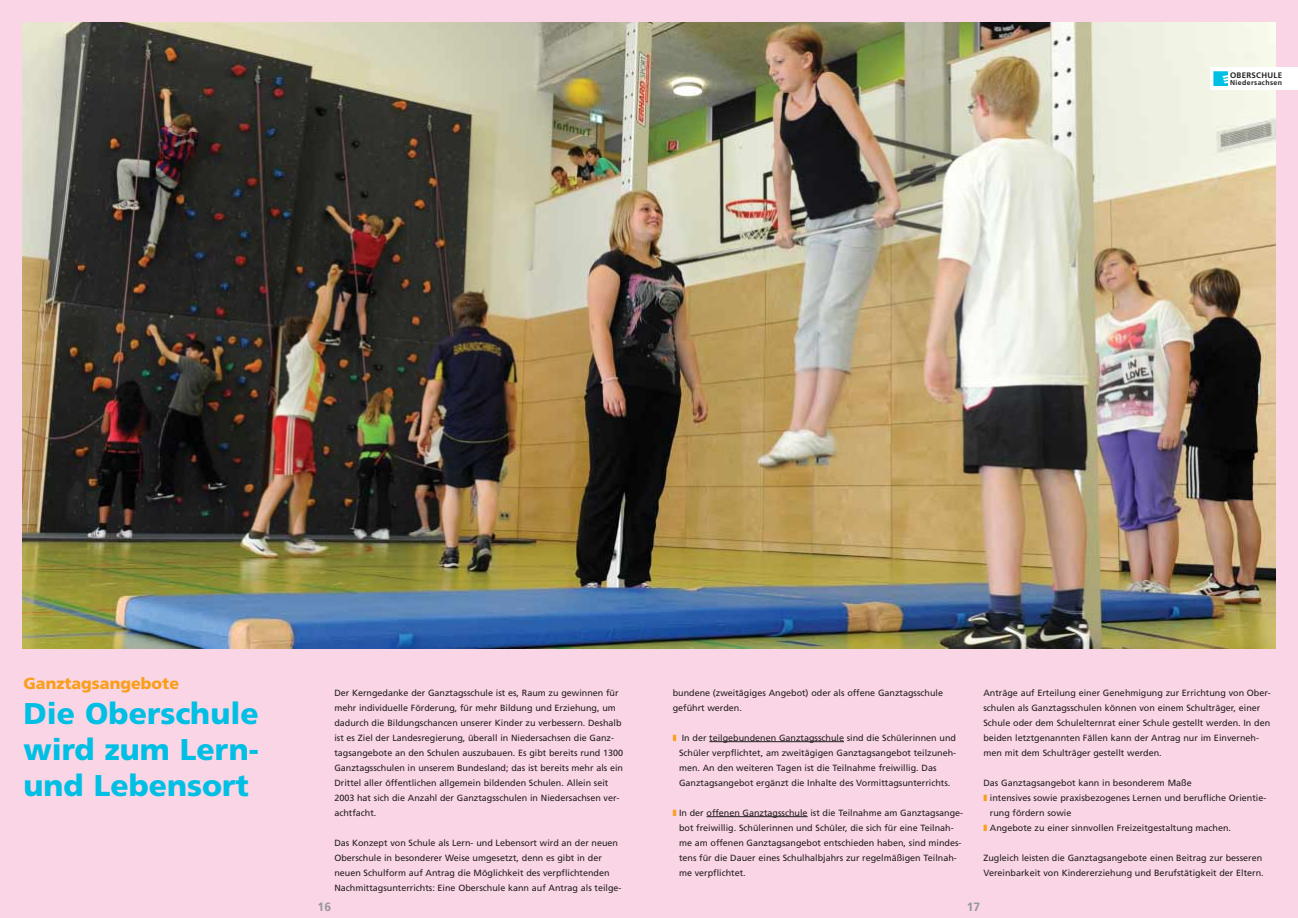
<style>
.page{position:relative;width:1298px;height:918px;background:#fad5e5}
.page>*{position:absolute;margin:0;border:0;box-sizing:border-box;transform-origin:0 0}
.t1{font:900 30px/36px "Frutiger";color:#00bfe4;text-align:justify}
.t2{font:900 16px "Frutiger";color:#f99f1b}
.t3{font:700 12px "Frutiger";color:#939598}
.t4{font:9px/15px "Frutiger";color:#231f20}
.t5{font:700 8px "Frutiger";letter-spacing:.035em;color:#231f20}
.t6{font:700 7px "Frutiger";letter-spacing:.055em;color:#231f20}
.s1{color:#f99f1b}
</style>
<div class="page">
<hr style="left:709px;top:741px;width:135px;height:1px;background:#231f20">
<hr style="left:715px;top:816px;width:93px;height:1px;background:#231f20">
<img style="left:23px;top:22px;width:1252px;height:626px">
<div style="left:1210px;top:68px;width:88px;height:22px;background:#fff"></div>
<svg style="left:1213px;top:72px;width:14px;height:14px"></svg>
<p class="t5" style="left:1230px;top:72px;width:54px">OBERSCHULE</p>
<p class="t6" style="left:1230px;top:80px;width:54px">Niedersachsen</p>
<h2 class="t2" style="left:24px;top:677px;width:157px">Ganztagsangebote</h2>
<h1 class="t1" style="left:24px;top:698px;width:237px">Die Oberschule wird zum Lern&shy;und Lebensort</h1>
<p class="t4" style="left:334px;top:686px;width:290px">Der Kerngedanke der Ganztagsschule ist es, Raum zu gewinnen für mehr individuelle Förderung, für mehr Bildung und Erziehung, um dadurch die Bildungschancen unserer Kinder zu verbessern. Deshalb ist es Ziel der Landesregierung, überall in Niedersachsen die Ganz&shy;tagsangebote an den Schulen auszubauen. Es gibt bereits rund 1300<br>Ganztagsschulen in unserem Bundesland; das ist bereits mehr als ein Drittel aller öffentlichen allgemein bildenden Schulen. Allein seit 2003 hat sich die Anzahl der Ganztagsschulen in Niedersachsen ver&shy;achtfacht.</p>
<p class="t4" style="left:334px;top:836px;width:289px">Das Konzept von Schule als Lern- und Lebensort wird an der neuen Oberschule in besonderer Weise umgesetzt, denn es gibt in der neuen Schulform auf Antrag die Möglichkeit des verpflichtenden Nachmittagsunterrichts: Eine Oberschule kann auf Antrag als teilge-</p>
<h3 class="t3" style="left:318px;top:902px;width:15px">16</h3>
<p class="t4" style="left:673px;top:686px;width:272px">bundene (zweitägiges Angebot) oder als offene Ganztagsschule geführt werden.</p>
<p class="t4" style="left:679px;top:731px;width:279px;text-indent:-6px"><span class="s1">❚</span> In der teilgebundenen Ganztagsschule sind die Schülerinnen und Schüler verpflichtet, am zweitägigen Ganztagsangebot teilzuneh&shy;men. An den weiteren Tagen ist die Teilnahme freiwillig. Das Ganztagsangebot ergänzt die Inhalte des Vormittagsunterrichts.</p>
<p class="t4" style="left:679px;top:806px;width:286px;text-indent:-6px"><span class="s1">❚</span> In der offenen Ganztagsschule ist die Teilnahme am Ganztagsange&shy;bot freiwillig. Schülerinnen und Schüler, die sich für eine Teilnah&shy;me am offenen Ganztagsangebot entschieden haben, sind mindes&shy;tens für die Dauer eines Schulhalbjahrs zur regelmäßigen Teilnah&shy;me verpflichtet.</p>
<p class="t4" style="left:983px;top:686px;width:289px">Anträge auf Erteilung einer Genehmigung zur Errichtung von Ober&shy;schulen als Ganztagsschulen können von einem Schulträger, einer Schule oder dem Schulelternrat einer Schule gestellt werden. In den beiden letztgenannten Fällen kann der Antrag nur im Einverneh&shy;men mit dem Schulträger gestellt werden.</p>
<p class="t4" style="left:983px;top:776px;width:210px">Das Ganztagsangebot kann in besonderem Maße</p>
<p class="t4" style="left:983px;top:791px;width:284px"><span class="s1">❚</span> intensives sowie praxisbezogenes Lernen und berufliche Orientie-</p>
<p class="t4" style="left:990px;top:806px;width:83px">rung fördern sowie</p>
<p class="t4" style="left:983px;top:821px;width:249px"><span class="s1">❚</span> Angebote zu einer sinnvollen Freizeitgestaltung machen.</p>
<p class="t4" style="left:983px;top:851px;width:282px">Zugleich leisten die Ganztagsangebote einen Beitrag zur besseren<br>Vereinbarkeit von Kindererziehung und Berufstätigkeit der Eltern.</p>
<h3 class="t3" style="left:967px;top:902px;width:15px">17</h3>
</div>
